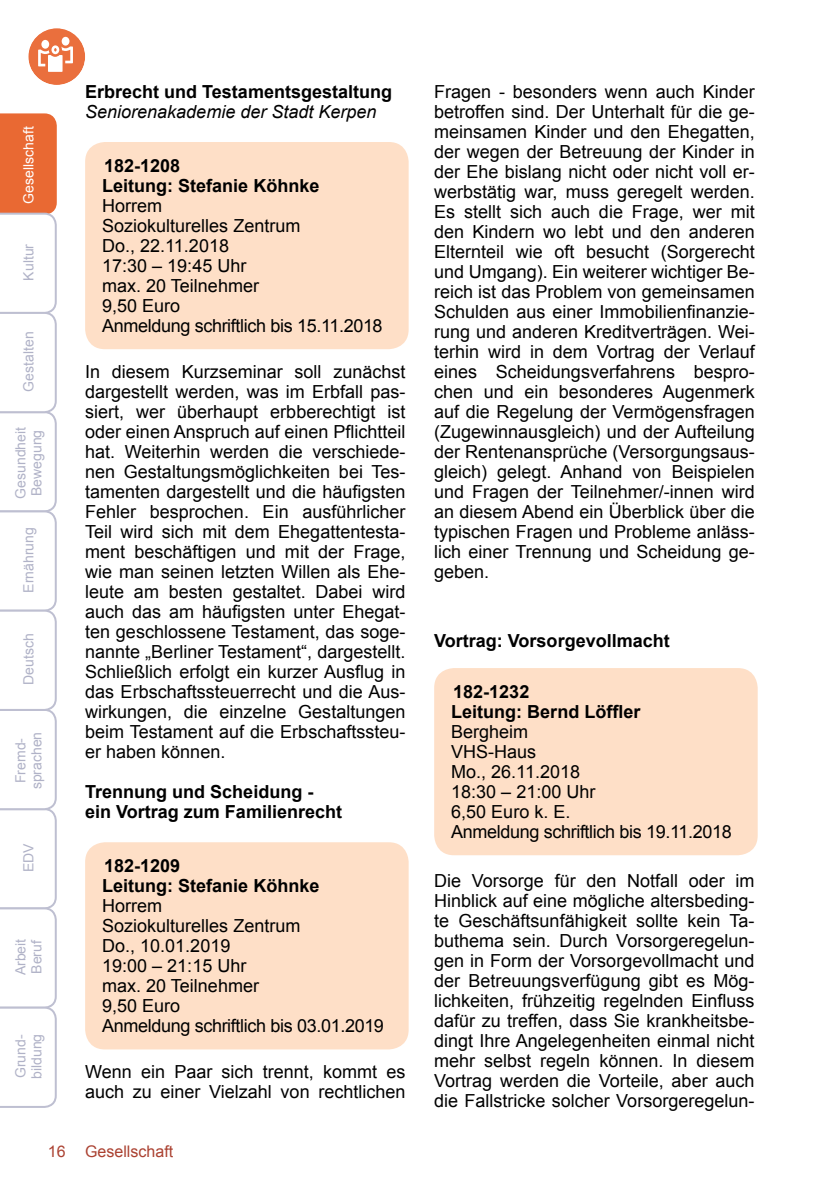
<style>
.page{position:relative;width:840px;height:1191px;background:#fff}
.page>*{position:absolute;margin:0;border:0;box-sizing:border-box;transform-origin:0 0}
.t1{font:18px/20px "Arial";color:#000}
.t2{font:700 18px/20px "Arial";color:#000}
.t3{font:italic 18px "Arial";color:#000}
.t4{font:16px "Arial";color:#ab4232}
.t5{font:14px/16px "Arial";color:#b0b2c7}
.t6{font:14px "Arial";color:#fff}
</style>
<div class="page">
<div style="left:28px;top:28px;width:57px;height:57px;background:#ea6f3d;border-radius:50%"></div>
<div style="left:41px;top:40px;width:8px;height:9px;background:#fff;border-radius:50%"></div>
<div style="left:62px;top:37px;width:7px;height:9px;background:#fff;border-radius:50%"></div>
<svg style="left:38px;top:45px;width:35px;height:27px"></svg>
<svg style="left:0;top:113px;width:57px;height:995px"></svg>
<div style="left:85px;top:142px;width:323px;height:207px;background:#fedfc7;border-radius:20px"></div>
<div style="left:85px;top:842px;width:323px;height:207px;background:#fedfc7;border-radius:20px"></div>
<div style="left:434px;top:668px;width:323px;height:187px;background:#fedfc7;border-radius:20px"></div>
<p class="t6" style="left:19px;top:204px;width:79px;rotate:-90deg">Gesellschaft</p>
<p class="t5" style="left:20px;top:280px;width:38px;rotate:-90deg">Kultur</p>
<p class="t5" style="left:20px;top:391px;width:61px;rotate:-90deg">Gestalten</p>
<p class="t5" style="left:12px;top:498px;width:73px;rotate:-90deg">Gesundheit<br>Bewegung</p>
<p class="t5" style="left:20px;top:593px;width:67px;rotate:-90deg">Ernährung</p>
<p class="t5" style="left:20px;top:685px;width:53px;rotate:-90deg">Deutsch</p>
<p class="t5" style="left:12px;top:789px;width:59px;text-align:center;rotate:-90deg">Fremd&shy;sprachen</p>
<p class="t5" style="left:20px;top:872px;width:30px;rotate:-90deg">EDV</p>
<p class="t5" style="left:12px;top:975px;width:38px;rotate:-90deg">Arbeit<br>Beruf</p>
<p class="t5" style="left:12px;top:1078px;width:47px;rotate:-90deg">Grund&shy;bildung</p>
<p class="t2" style="left:85px;top:82px;width:308px">Erbrecht und Testamentsgestaltung</p>
<p class="t3" style="left:85px;top:100px;width:293px">Seniorenakademie der Stadt Kerpen</p>
<p class="t2" style="left:102px;top:156px;width:219px">182-1208<br>Leitung: Stefanie Köhnke</p>
<p class="t1" style="left:102px;top:196px;width:282px">Horrem<br>Soziokulturelles Zentrum<br>Do., 22.11.2018<br>17:30 – 19:45 Uhr<br>max. 20 Teilnehmer<br>9,50 Euro<br>Anmeldung schriftlich bis 15.11.2018</p>
<p class="t1" style="left:85px;top:362px;width:322px;text-align:justify">In diesem Kurzseminar soll zunächst dargestellt werden, was im Erbfall pas&shy;siert, wer überhaupt erbberechtigt ist oder einen Anspruch auf einen Pflichtteil hat. Weiterhin werden die verschiede&shy;nen Gestaltungsmöglichkeiten bei Tes&shy;tamenten dargestellt und die häufigsten Fehler besprochen. Ein ausführlicher Teil wird sich mit dem Ehegattentesta&shy;ment beschäftigen und mit der Frage, wie man seinen letzten Willen als Ehe&shy;leute am besten gestaltet. Dabei wird auch das am häufigsten unter Ehegat&shy;ten geschlossene Testament, das soge&shy;nannte „Berliner Testament“, dargestellt.<br>Schließlich erfolgt ein kurzer Ausflug in das Erbschaftssteuerrecht und die Aus&shy;wirkungen, die einzelne Gestaltungen beim Testament auf die Erbschaftssteu&shy;er haben können.</p>
<p class="t2" style="left:85px;top:782px;width:258px">Trennung und Scheidung - ein Vortrag zum Familienrecht</p>
<p class="t2" style="left:102px;top:856px;width:219px">182-1209<br>Leitung: Stefanie Köhnke</p>
<p class="t1" style="left:102px;top:896px;width:283px">Horrem<br>Soziokulturelles Zentrum<br>Do., 10.01.2019<br>19:00 – 21:15 Uhr<br>max. 20 Teilnehmer<br>9,50 Euro<br>Anmeldung schriftlich bis 03.01.2019</p>
<p class="t1" style="left:85px;top:1062px;width:321px">Wenn ein Paar sich trennt, kommt es auch zu einer Vielzahl von rechtlichen</p>
<p class="t4" style="left:48px;top:1140px;width:127px">16 Gesellschaft</p>
<p class="t1" style="left:434px;top:82px;width:322px;text-align:justify">Fragen - besonders wenn auch Kinder betroffen sind. Der Unterhalt für die ge&shy;meinsamen Kinder und den Ehegatten, der wegen der Betreuung der Kinder in der Ehe bislang nicht oder nicht voll er&shy;werbstätig war, muss geregelt werden.<br>Es stellt sich auch die Frage, wer mit den Kindern wo lebt und den anderen Elternteil wie oft besucht (Sorgerecht und Umgang). Ein weiterer wichtiger Be&shy;reich ist das Problem von gemeinsamen Schulden aus einer Immobilienfinanzie&shy;rung und anderen Kreditverträgen. Wei&shy;terhin wird in dem Vortrag der Verlauf eines Scheidungsverfahrens bespro&shy;chen und ein besonderes Augenmerk auf die Regelung der Vermögensfragen (Zugewinnausgleich) und der Aufteilung der Rentenansprüche (Versorgungsaus&shy;gleich) gelegt. Anhand von Beispielen und Fragen der Teilnehmer/-innen wird an diesem Abend ein Überblick über die typischen Fragen und Probleme anläss&shy;lich einer Trennung und Scheidung ge&shy;geben.</p>
<p class="t2" style="left:434px;top:631px;width:237px">Vortrag: Vorsorgevollmacht</p>
<p class="t2" style="left:451px;top:682px;width:190px">182-1232<br>Leitung: Bernd Löffler</p>
<p class="t1" style="left:451px;top:721px;width:282px">Bergheim<br>VHS-Haus<br>Mo., 26.11.2018<br>18:30 – 21:00 Uhr<br>6,50 Euro k. E.<br>Anmeldung schriftlich bis 19.11.2018</p>
<p class="t1" style="left:434px;top:870px;width:322px;text-align:justify">Die Vorsorge für den Notfall oder im Hinblick auf eine mögliche altersbeding&shy;te Geschäftsunfähigkeit sollte kein Ta&shy;buthema sein. Durch Vorsorgeregelun&shy;gen in Form der Vorsorgevollmacht und der Betreuungsverfügung gibt es Mög&shy;lichkeiten, frühzeitig regelnden Einfluss dafür zu treffen, dass Sie krankheitsbe&shy;dingt Ihre Angelegenheiten einmal nicht mehr selbst regeln können. In diesem Vortrag werden die Vorteile, aber auch die Fallstricke solcher Vorsorgeregelun-</p>
</div>
